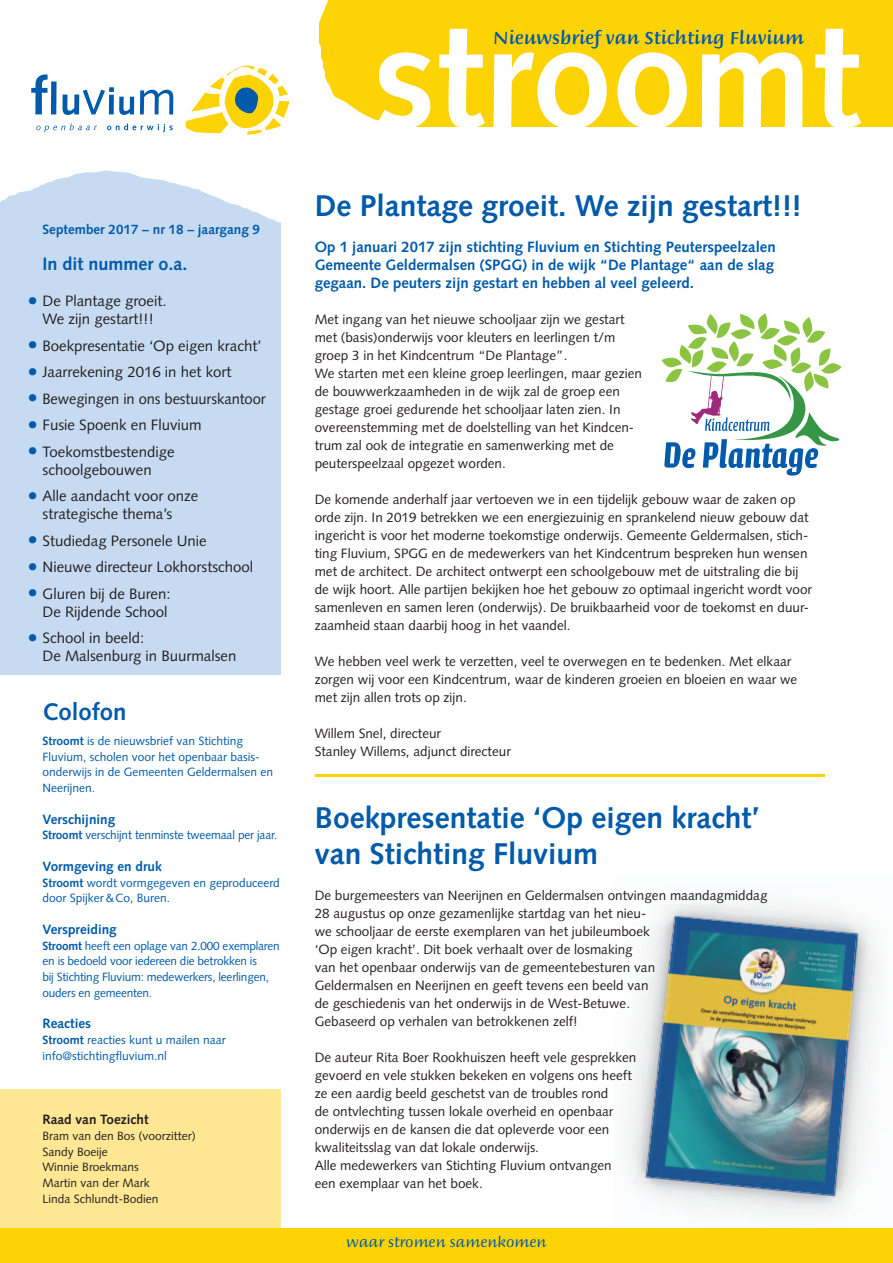
<style>
.page{position:relative;width:893px;height:1263px;background:#fff}
.page>*{position:absolute;margin:0;border:0;box-sizing:border-box;transform-origin:0 0}
.t1{font:700 144px "Syntax";color:#fff}
.t2{font:700 30px/36px "Syntax";color:#015aaa}
.t3{font:700 24px "Syntax";color:#015aaa}
.t4{font:18.75px "Briem Script MM 441";color:#015aaa}
.t5{font:700 18px "Syntax";color:#015aaa}
.t6{font:15px/18px "Syntax";color:#231f20;text-align:center}
.t7{font:700 15px/18px "Syntax";color:#015aaa;text-align:justify}
.t8{font:15px "Briem Script MM 329";color:#015aaa}
.t9{font:13.5px/18px "Syntax";color:#231f20}
.t10{font:700 13.5px "Syntax";color:#015aaa}
.t11{font:700 13.5px "Syntax";color:#231f20}
.t12{font:12px/15.8px "Syntax";color:#015aaa}
.t13{font:12px/15.8px "Syntax";color:#231f20}
.s1{font-size:21px;color:#015aaa}
.s2{font-weight:700}
.s3{color:#221f20}
.s4{color:#221e1f}
.s5{color:#211d1f}
.s6{color:#211e1f}
.s7{color:#201d1e}
</style>
<div class="page">
<img style="left:627px;top:903px;width:250px;height:311px">
<img style="left:627px;top:908px;width:18px;height:13px">
<img style="left:627px;top:926px;width:20px;height:13px">
<img style="left:627px;top:944px;width:6px;height:13px">
<img style="left:627px;top:962px;width:20px;height:13px">
<img style="left:627px;top:980px;width:20px;height:13px">
<img style="left:627px;top:998px;width:3px;height:13px">
<img style="left:627px;top:1052px;width:9px;height:13px">
<img style="left:627px;top:1070px;width:5px;height:13px">
<img style="left:647px;top:917px;width:209px;height:278px">
<div style="left:0;top:1090px;width:280px;height:152px;background:#ffe794"></div>
<div style="left:0;top:170px;width:281px;height:505px;background:#c6dbf1"></div>
<div style="left:319px;top:0;width:574px;height:127px;background:#fed304"></div>
<hr style="left:493px;top:50px;width:332px;height:2px;background:#fed304">
<div style="left:0;top:1228px;width:893px;height:35px;background:#fed304"></div>
<hr style="left:315px;top:774px;width:510px;height:3px;background:#fed304">
<svg style="left:661px;top:313px;width:180px;height:163px"></svg>
<svg style="left:31px;top:75px;width:17px;height:39px"></svg>
<div style="left:51px;top:82px;width:6px;height:32px;background:#015aaa"></div>
<svg style="left:62px;top:87px;width:72px;height:28px"></svg>
<svg style="left:140px;top:90px;width:33px;height:24px"></svg>
<svg style="left:36px;top:124px;width:61px;height:8px"></svg>
<svg style="left:107px;top:123px;width:66px;height:9px"></svg>
<svg style="left:185px;top:65px;width:104px;height:70px"></svg>
<p class="t10" style="left:43px;top:224px;width:219px">September 2017 – nr 18 – jaargang 9</p>
<h3 class="t5" style="left:43px;top:256px;width:147px">In dit nummer o.a.</h3>
<p class="t6" style="left:28px;top:293px;width:140px"><span class="s1">•</span> De Plantage groeit.<br>We zijn gestart!!!</p>
<p class="t6" style="left:28px;top:338px;width:235px"><span class="s1">•</span> Boekpresentatie ‘Op eigen kracht’</p>
<p class="t6" style="left:28px;top:364px;width:205px"><span class="s1">•</span> Jaarrekening 2016 in het kort</p>
<p class="t6" style="left:28px;top:391px;width:240px"><span class="s1">•</span> Bewegingen in ons bestuurskantoor</p>
<p class="t6" style="left:28px;top:417px;width:176px"><span class="s1">•</span> Fusie Spoenk en Fluvium</p>
<p class="t6" style="left:28px;top:444px;width:148px"><span class="s1">•</span> Toekomstbestendige schoolgebouwen</p>
<p class="t6" style="left:43px;top:488px;width:157px;text-align:left;text-indent:-15px"><span class="s1">•</span> Alle aandacht voor onze strategische thema’s</p>
<p class="t6" style="left:28px;top:533px;width:181px"><span class="s1">•</span> Studiedag Personele Unie</p>
<p class="t6" style="left:28px;top:559px;width:227px"><span class="s1">•</span> Nieuwe directeur Lokhorstschool</p>
<p class="t6" style="left:28px;top:586px;width:144px;text-align:right"><span class="s1">•</span> Gluren bij de Buren:<br>De Rijdende School</p>
<p class="t6" style="left:43px;top:630px;width:195px;text-align:left;text-indent:-15px"><span class="s1">•</span> School in beeld:<br>De Malsenburg in Buurmalsen</p>
<h3 class="t3" style="left:43px;top:702px;width:86px">Colofon</h3>
<p class="t12" style="left:43px;top:734px;width:232px"><span class="s2">Stroomt</span> is de nieuwsbrief van Stichting Fluvium, scholen voor het openbaar basis&shy;onderwijs in de Gemeenten Geldermalsen en Neerijnen.</p>
<p class="t10" style="left:43px;top:813px;width:74px">Verschijning</p>
<p class="t12" style="left:43px;top:828px;width:236px"><span class="s2">Stroomt</span> verschijnt tenminste tweemaal per jaar.</p>
<p class="t10" style="left:43px;top:861px;width:121px">Vormgeving en druk</p>
<p class="t12" style="left:43px;top:876px;width:239px"><span class="s2">Stroomt</span> wordt vormgegeven en geproduceerd door Spijker &amp; Co, Buren.</p>
<p class="t10" style="left:43px;top:924px;width:76px">Verspreiding</p>
<p class="t12" style="left:43px;top:939px;width:239px"><span class="s2">Stroomt</span> heeft een oplage van 2.000 exemplaren en is bedoeld voor iedereen die betrokken is<br>bij Stichting Fluvium: medewerkers, leerlingen, ouders en gemeenten.</p>
<p class="t10" style="left:43px;top:1018px;width:50px">Reacties</p>
<p class="t12" style="left:43px;top:1033px;width:185px"><span class="s2">Stroomt</span> reacties kunt u mailen naar info@stichtingfluvium.nl</p>
<p class="t11" style="left:43px;top:1114px;width:108px">Raad van Toezicht</p>
<p class="t13" style="left:43px;top:1129px;width:155px">Bram van den Bos (voorzitter)<br>Sandy Boeije<br>Winnie Broekmans<br>Martin van der Mark<br>Linda Schlundt-Bodien</p>
<h1 class="t1" style="left:372px;top:19px;width:489px">stroomt</h1>
<h3 class="t4" style="left:493px;top:28px;width:312px">Nieuwsbrief van Stichting Fluvium</h3>
<h2 class="t2" style="left:315px;top:190px;width:489px">De Plantage groeit. We zijn gestart!!!</h2>
<p class="t7" style="left:315px;top:239px;width:462px">Op 1 januari 2017 zijn stichting Fluvium en Stichting Peuterspeelzalen Gemeente Gelder malsen (SPGG) in de wijk “De Plantage“ aan de slag gegaan. De peuters zijn gestart en hebben al veel geleerd.</p>
<p class="t9" style="left:315px;top:312px;width:329px">Met ingang van het nieuwe schooljaar zijn we gestart met (basis)onderwijs voor kleuters en leerlingen t/m groep 3 in het Kindcentrum “De Plantage”.<br>We starten met een kleine groep leerlingen, maar gezien de bouwwerkzaamheden in de wijk zal de groep een gestage groei gedurende het schooljaar laten zien. In overeenstemming met de doelstelling van het Kindcen&shy;trum zal ook de integratie en samenwerking met de peuterspeelzaal opgezet worden.</p>
<p class="t9" style="left:315px;top:492px;width:499px">De komende anderhalf jaar vertoeven we in een tijdelijk gebouw waar de zaken op orde zijn. In 2019 betrekken we een energiezuinig en sprankelend nieuw gebouw dat ingericht is voor het moderne toekomstige onderwijs. Gemeente Geldermalsen, stich&shy;ting Fluvium, SPGG en de medewerkers van het Kindcentrum bespreken hun wensen met de architect. De architect ontwerpt een schoolgebouw met de uitstraling die bij de wijk hoort. Alle partijen bekijken hoe het gebouw zo optimaal ingericht wordt voor samenleven en samen leren (onderwijs). De bruikbaarheid voor de toekomst en duur&shy;zaamheid staan daarbij hoog in het vaandel.</p>
<p class="t9" style="left:315px;top:654px;width:484px">We hebben veel werk te verzetten, veel te overwegen en te bedenken. Met elkaar zorgen wij voor een Kindcentrum, waar de kinderen groeien en bloeien en waar we met zijn allen trots op zijn.</p>
<p class="t9" style="left:315px;top:726px;width:198px">Willem Snel, directeur<br>Stanley Willems, adjunct directeur</p>
<h2 class="t2" style="left:315px;top:802px;width:446px">Boekpresentatie ‘Op eigen kracht’ van Stichting Fluvium</h2>
<p class="t9" style="left:315px;top:888px;width:454px">De burgemeesters van Neerijnen en Geldermalsen ontvingen <span class="s3">m</span><span class="s4">aa</span><span class="s3">nd</span><span class="s5">ag</span><span class="s4">midd</span><span class="s6">ag </span>28 augustus op onze gezamenlijke startdag van het nieu-<br>we schooljaar de eerste exemplaren van het jubileumboe<span class="s3">k<br></span>‘Op eigen kracht’. Dit boek verhaalt over de losmaking<br>van het openbaar onderwijs van de gemeentebesturen <span class="s4">v</span><span class="s7">an<br></span>Geldermalsen en Neerijnen en geeft tevens een beeld va<span class="s5">n<br></span>de geschiedenis van het onderwijs in de West-Betuwe.<br>Gebaseerd op verhalen van betrokkenen zelf!</p>
<p class="t9" style="left:315px;top:1050px;width:323px">De auteur Rita Boer Rookhuiszen heeft vele gesprekke<span class="s4">n </span>gevoerd en vele stukken bekeken en volgens ons hee<span class="s4">ft </span>ze een aardig beeld geschetst van de troubles rond<br>de ontvlechting tussen lokale overheid en openbaa<span class="s3">r </span>onderwijs en de kansen die dat opleverde voor een kwaliteitsslag van dat lokale onderwijs.<br>Alle medewerkers van Stichting Fluvium ontvangen<br>een exemplaar van het boek.</p>
<p class="t8" style="left:346px;top:1234px;width:201px">waar stromen samenkomen</p>
</div>
